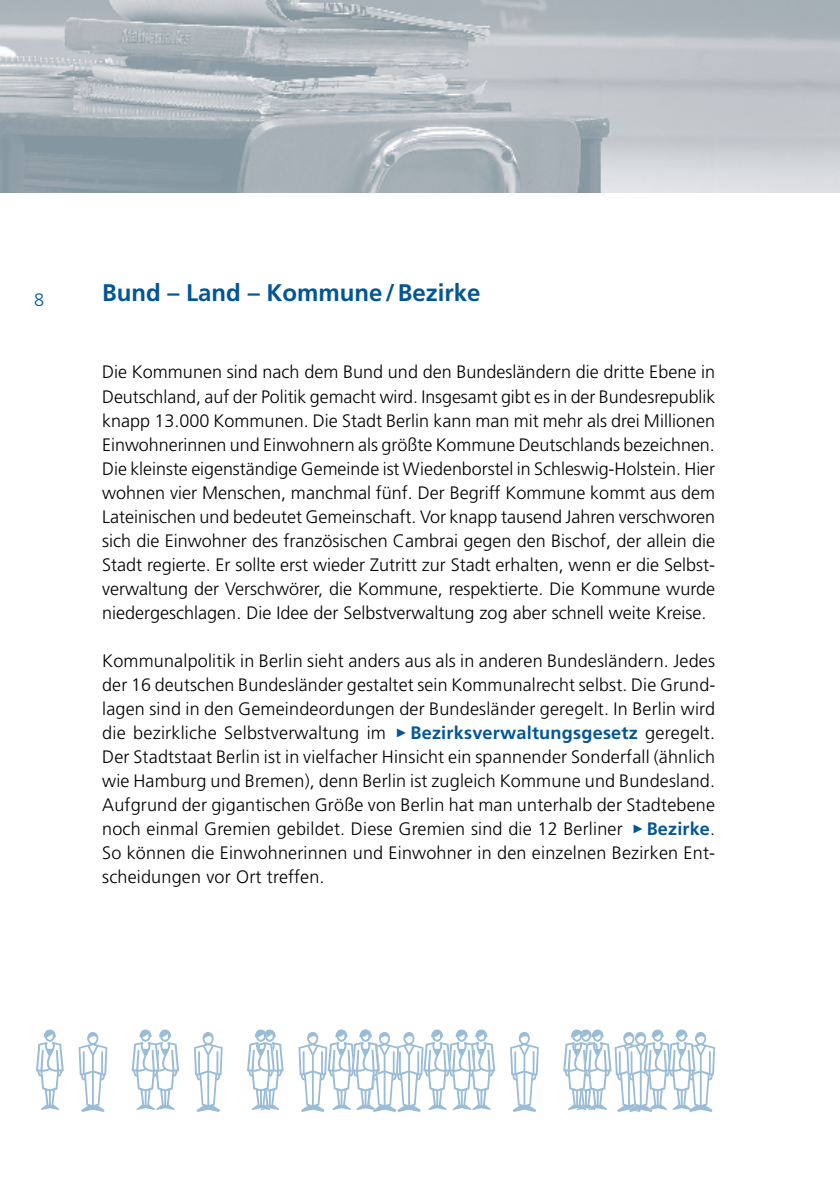
<style>
.page{position:relative;width:840px;height:1191px;background:#fff}
.page>*{position:absolute;margin:0;border:0;box-sizing:border-box;transform-origin:0 0}
.t1{font:700 24px "Frutiger";color:#005697}
.t2{font:300 18px/24px "Frutiger";color:#000;text-align:justify}
.t3{font:300 18px "Frutiger";color:#005697}
.s1{color:#005697}
.s2{font-weight:700;color:#005697}
</style>
<div class="page">
<img style="left:0;top:0;width:839px;height:192px">
<svg style="left:79px;top:1032px;width:28px;height:80px"></svg>
<svg style="left:194px;top:1032px;width:28px;height:80px"></svg>
<svg style="left:510px;top:1032px;width:28px;height:80px"></svg>
<svg style="left:36px;top:1029px;width:28px;height:81px"></svg>
<svg style="left:132px;top:1029px;width:47px;height:81px"></svg>
<svg style="left:247px;top:1029px;width:36px;height:81px"></svg>
<svg style="left:298px;top:1029px;width:197px;height:83px"></svg>
<svg style="left:563px;top:1029px;width:151px;height:83px"></svg>
<p class="t3" style="left:34px;top:290px;width:12px">8</p>
<h1 class="t1" style="left:102px;top:279px;width:380px">Bund – Land – Kommune/Bezirke</h1>
<p class="t2" style="left:102px;top:360px;width:614px">Die Kommunen sind nach dem Bund und den Bundesländern die dritte Ebene in Deutschland, auf der Politik gemacht wird. Insgesamt gibt es in der Bundesrepublik knapp 13.000 Kommunen. Die Stadt Berlin kann man mit mehr als drei Millionen Einwohnerinnen und Einwohnern als größte Kommune Deutschlands bezeichnen.<br>Die kleinste eigenständige Gemeinde ist Wiedenborstel in Schleswig-Holstein. Hier wohnen vier Menschen, manchmal fünf. Der Begriff Kommune kommt aus dem Lateinischen und bedeutet Gemeinschaft. Vor knapp tausend Jahren verschworen sich die Einwohner des französischen Cambrai gegen den Bischof, der allein die Stadt regierte. Er sollte erst wieder Zutritt zur Stadt erhalten, wenn er die Selbst&shy;verwaltung der Verschwörer, die Kommune, respektierte. Die Kommune wurde niedergeschlagen. Die Idee der Selbstverwaltung zog aber schnell weite Kreise.</p>
<p class="t2" style="left:102px;top:648px;width:614px">Kommunalpolitik in Berlin sieht anders aus als in anderen Bundesländern. Jedes der 16 deutschen Bundesländer gestaltet sein Kommunalrecht selbst. Die Grund&shy;lagen sind in den Gemeindeordungen der Bundesländer geregelt. In Berlin wird die bezirkliche Selbstverwaltung im <span class="s1">✓</span><span class="s2">Bezirksverwaltungsgesetz</span> geregelt.<br>Der Stadtstaat Berlin ist in vielfacher Hinsicht ein spannender Sonderfall (ähnlich wie Hamburg und Bremen), denn Berlin ist zugleich Kommune und Bundesland.<br>Aufgrund der gigantischen Größe von Berlin hat man unterhalb der Stadtebene noch einmal Gremien gebildet. Diese Gremien sind die 12 Berliner <span class="s1">✓</span><span class="s2">Bezirke</span>.<br>So können die Einwohnerinnen und Einwohner in den einzelnen Bezirken Ent&shy;scheidungen vor Ort treffen.</p>
</div>
